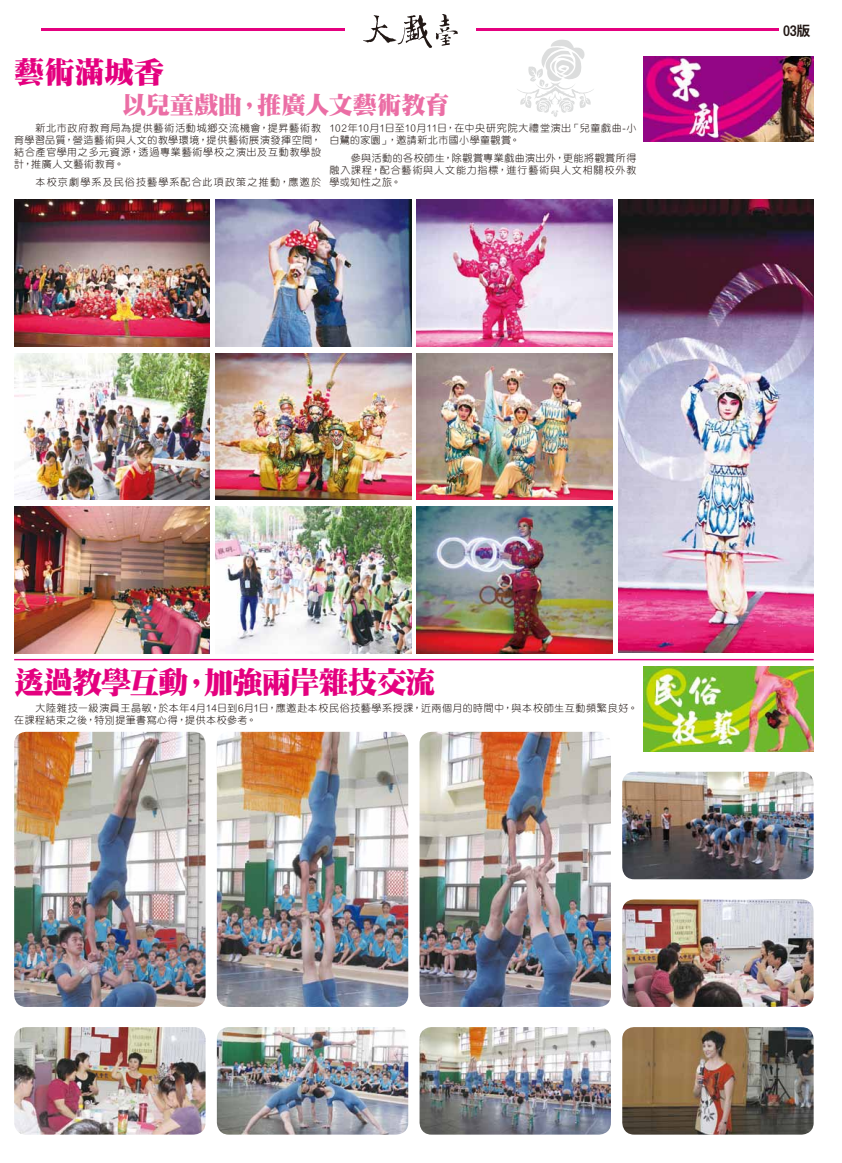
<style>
.page{position:relative;width:842px;height:1163px;background:#fff}
.page>*{position:absolute;margin:0;border:0;box-sizing:border-box;transform-origin:0 0}
.t1{font:30px "DF Ming UB HK BF";letter-spacing:-.035em;color:#e4007f}
.t2{font:24px "DF Ming UB HK BF";letter-spacing:.005em;color:#eb6ea5}
.t3{font:14px "DFN Hei XB HK BF";color:#221815}
.t4{font:10px/12px "DF Yuan Lt HKP BF";letter-spacing:.065em;color:#221815;text-align:justify}
.t5{font:10px/12px "DF Yuan Lt HKP BF";letter-spacing:.045em;color:#221815}
.t6{font:10px "DF Yuan Lt HKP BF";letter-spacing:.12em;color:#221815}
</style>
<div class="page">
<hr style="left:42px;top:28px;width:737px;height:3px;background:#e4007f">
<div style="left:345px;top:9px;width:131px;height:44px;background:#fff"></div>
<svg style="left:363px;top:14px;width:95px;height:34px"></svg>
<img style="left:643px;top:57px;width:171px;height:85px">
<hr style="left:14px;top:658px;width:800px;height:2px;background:#e4007f">
<img style="left:643px;top:666px;width:171px;height:85px">
<img style="left:215px;top:506px;width:196px;height:147px">
<img style="left:215px;top:353px;width:196px;height:147px">
<img style="left:417px;top:353px;width:195px;height:147px">
<img style="left:14px;top:353px;width:196px;height:147px">
<img style="left:417px;top:506px;width:195px;height:147px">
<img style="left:215px;top:200px;width:196px;height:147px">
<img style="left:14px;top:506px;width:196px;height:147px">
<svg style="left:517px;top:39px;width:77px;height:78px"></svg>
<img style="left:417px;top:200px;width:195px;height:147px">
<img style="left:618px;top:200px;width:196px;height:452px">
<img style="left:14px;top:1027px;width:192px;height:107px">
<img style="left:622px;top:1027px;width:192px;height:107px">
<img style="left:217px;top:1027px;width:191px;height:107px">
<img style="left:420px;top:1027px;width:191px;height:107px">
<img style="left:420px;top:731px;width:191px;height:275px">
<img style="left:14px;top:731px;width:192px;height:275px">
<img style="left:217px;top:731px;width:191px;height:275px">
<img style="left:622px;top:771px;width:192px;height:108px">
<img style="left:622px;top:899px;width:192px;height:107px">
<img style="left:14px;top:200px;width:196px;height:147px">
<p class="t1" style="left:14px;top:57px;width:151px">藝術滿城香</p>
<p class="t2" style="left:122px;top:93px;width:329px">以兒童戲曲，推廣人文藝術教育</p>
<p class="t4" style="left:14px;top:123px;width:308px;text-indent:21px">新北市政府教育局為提供藝術活動城鄉交流機會，提昇藝術教育學習品質，營造藝術與人文的教學環境，提供藝術展演發揮空間，結合產官學用之多元資源，透過專業藝術學校之演出及互動教學設計，推廣人文藝術教育。</p>
<p class="t6" style="left:35px;top:177px;width:287px">本校京劇學系及民俗技藝學系配合此項政策之推動，應邀於</p>
<p class="t5" style="left:330px;top:123px;width:308px">102年10月1日至10月11日，在中央研究院大禮堂演出「兒童戲曲-小白鷺的家園」，邀請新北市國小學童觀賞。</p>
<p class="t4" style="left:330px;top:152px;width:308px;text-indent:21px">參與活動的各校師生，除觀賞專業戲曲演出外，更能將觀賞所得融入課程，配合藝術與人文能力指標，進行藝術與人文相關校外教學或知性之旅。</p>
<p class="t3" style="left:783px;top:24px;width:29px">03版</p>
<p class="t1" style="left:14px;top:666px;width:422px">透過教學互動，加強兩岸雜技交流</p>
<p class="t4" style="left:14px;top:702px;width:625px;text-indent:21px">大陸雜技一級演員王晶敏，於本年4月14日到6月1日，應邀赴本校民俗技藝學系授課，近兩個月的時間中，與本校師生互動頻繁良好。在課程結束之後，特別提筆書寫心得，提供本校參考。</p>
</div>
